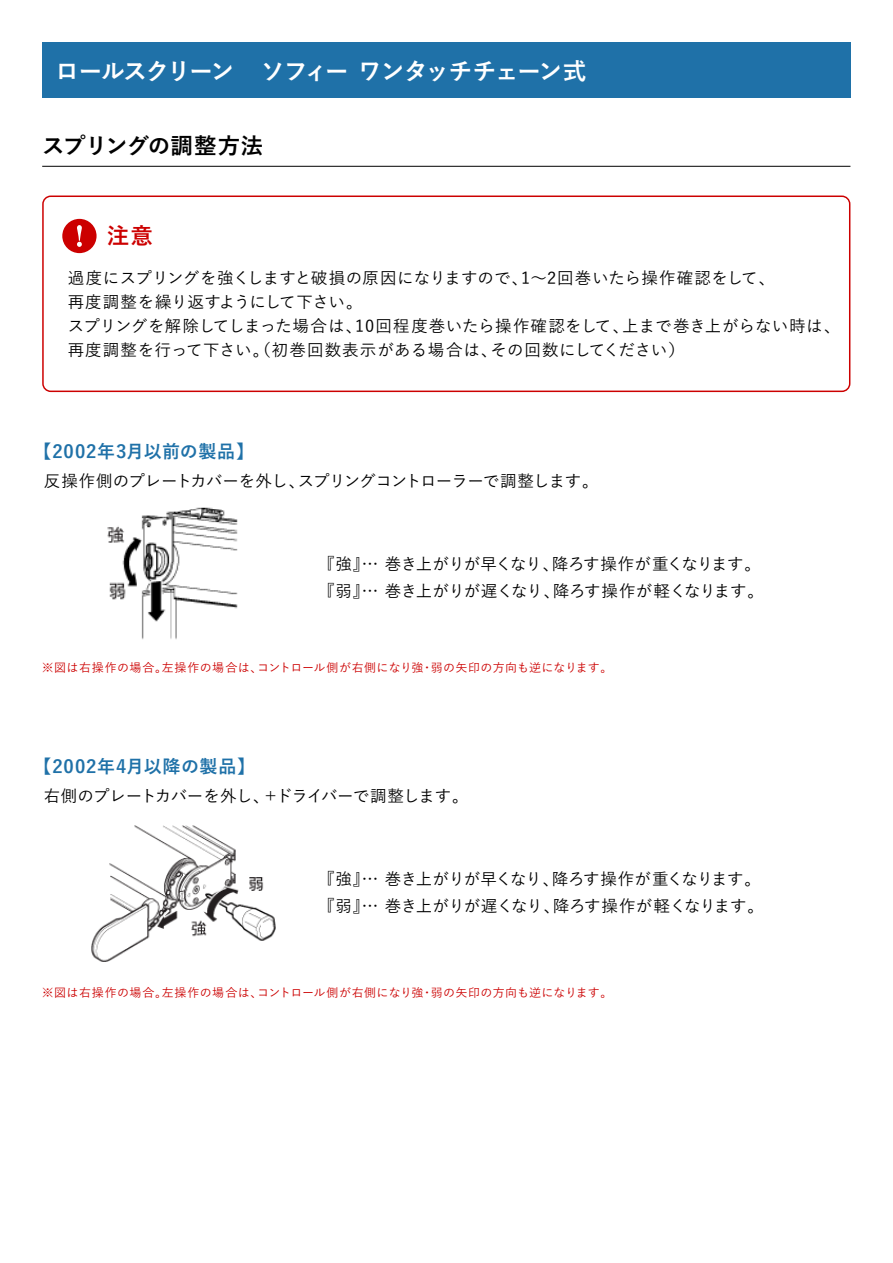
<style>
.page{position:relative;width:893px;height:1263px;background:#fff}
.page>*{position:absolute;margin:0;border:0;box-sizing:border-box;transform-origin:0 0}
.t1{font:700 24px "Yu Go";letter-spacing:-.07em;color:#fff}
.t2{font:700 22.5px "Yu Go";letter-spacing:-.03em;color:#000}
.t3{font:700 22.5px "Yu Go";color:#c00}
.t4{font:700 18px "Yu Go";letter-spacing:.04em;color:#1f71a8}
.t5{font:500 16.5px/24px "Yu Go";letter-spacing:.015em;color:#000}
.t6{font:500 16.5px/27px "Yu Go";letter-spacing:-.045em;color:#000}
.t7{font:500 16.5px "Yu Go";letter-spacing:-.015em;color:#000}
.t8{font:500 12px "Yu Go";letter-spacing:.025em;color:#c00}
</style>
<div class="page">
<div style="left:42px;top:42px;width:808px;height:56px;background:#1f71a8"></div>
<hr style="left:42px;top:166px;width:808px;height:1px;background:#000">
<svg style="left:42px;top:195px;width:808px;height:197px"></svg>
<div style="left:62px;top:219px;width:35px;height:34px;background:#c00;border-radius:50%"></div>
<svg style="left:77px;top:225px;width:5px;height:22px"></svg>
<img style="left:107px;top:507px;width:131px;height:133px">
<img style="left:91px;top:825px;width:185px;height:137px">
<h1 class="t1" style="left:55px;top:58px;width:533px">ロールスクリーン　ソフィー ワンタッチチェーン式</h1>
<h2 class="t2" style="left:42px;top:133px;width:223px">スプリングの調整方法</h2>
<h2 class="t3" style="left:107px;top:223px;width:48px">注意</h2>
<p class="t5" style="left:68px;top:264px;width:774px">過度にスプリングを強くしますと破損の原因になりますので、1～2回巻いたら操作確認をして、<br>再度調整を繰り返すようにして下さい。<br>スプリングを解除してしまった場合は、10回程度巻いたら操作確認をして、上まで巻き上がらない時は、再度調整を行って下さい。（初巻回数表示がある場合は、その回数にしてください）</p>
<p class="t4" style="left:34px;top:441px;width:222px">【2002年3月以前の製品】</p>
<p class="t7" style="left:44px;top:465px;width:556px">反操作側のプレートカバーを外し、スプリングコントローラーで調整します。</p>
<p class="t6" style="left:318px;top:548px;width:447px">『強』… 巻き上がりが早くなり、降ろす操作が重くなります。『弱』… 巻き上がりが遅くなり、降ろす操作が軽くなります。</p>
<p class="t8" style="left:42px;top:657px;width:572px">※図は右操作の場合。左操作の場合は、コントロール側が右側になり強・弱の矢印の方向も逆になります。</p>
<p class="t4" style="left:34px;top:756px;width:223px">【2002年4月以降の製品】</p>
<p class="t7" style="left:44px;top:781px;width:426px">右側のプレートカバーを外し、＋ドライバーで調整します。</p>
<p class="t6" style="left:318px;top:863px;width:447px">『強』… 巻き上がりが早くなり、降ろす操作が重くなります。『弱』… 巻き上がりが遅くなり、降ろす操作が軽くなります。</p>
<p class="t8" style="left:42px;top:981px;width:572px">※図は右操作の場合。左操作の場合は、コントロール側が右側になり強・弱の矢印の方向も逆になります。</p>
</div>
